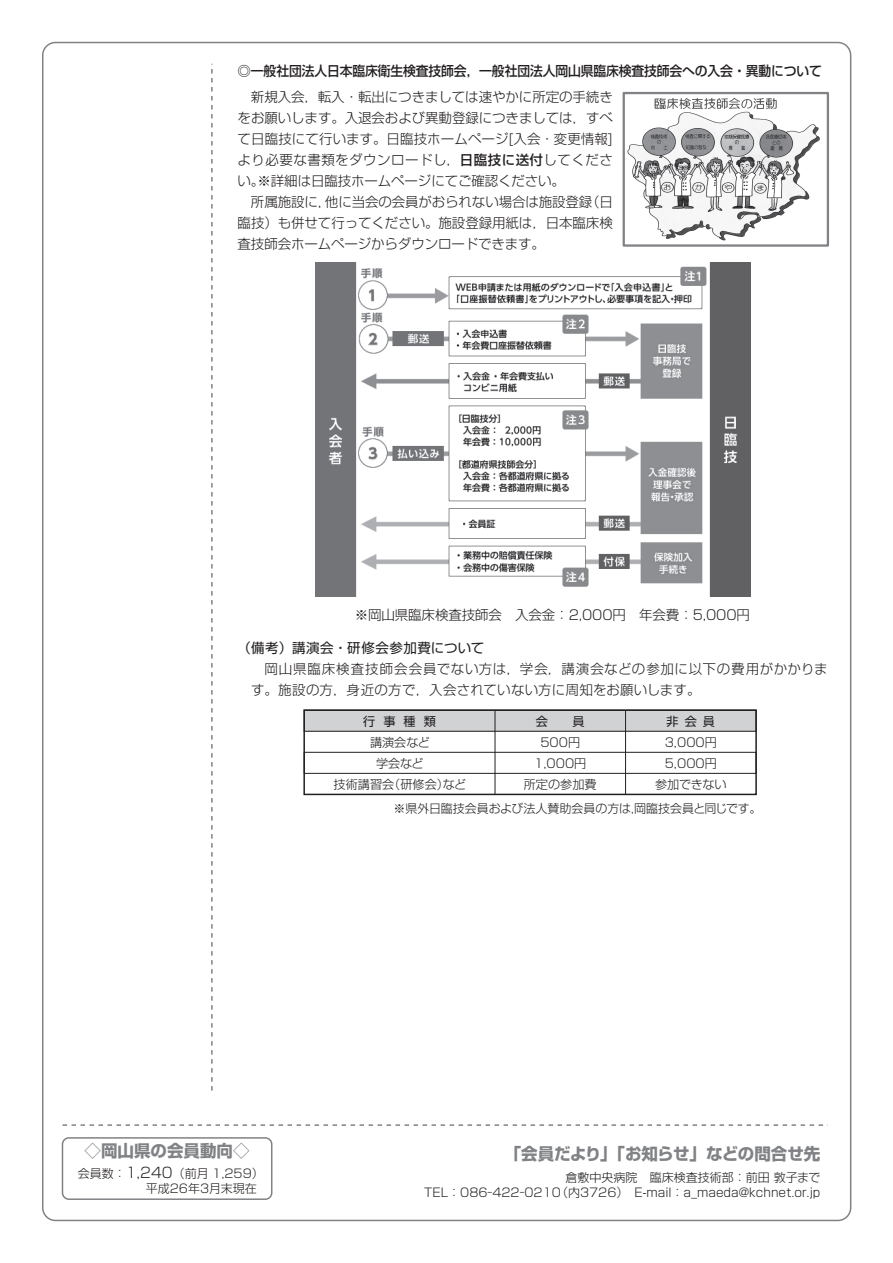
<style>
.page{position:relative;width:893px;height:1263px;background:#fff}
.page>*{position:absolute;margin:0;border:0;box-sizing:border-box;transform-origin:0 0}
.t1{font:700 16.5px "Shin Go Pro";color:#808285}
.t2{font:300 14.25px "Shin Go Pro";color:#231f20}
.t3{font:300 13.5px/21px "Shin Go Pro";letter-spacing:-.005em;color:#231f20}
.t4{font:300 13.5px/21px "Shin Go Pro";letter-spacing:.035em;color:#231f20}
.t5{font:500 13.5px "Shin Go Pro";letter-spacing:-.01em;color:#231f20}
.t6{font:300 12.15px/21px "Shin Go Pro";color:#231f20;text-align:center}
.t7{font:12.15px "Shin Go Pro";color:#231f20}
.t8{font:300 12px/14.4px "Shin Go Pro";color:#231f20;text-align:right}
.s1{font-weight:500}
.s2{font-weight:400}
.s3{font-size:12px}
</style>
<div class="page">
<svg style="left:63px;top:1124px;width:765px;height:2px"></svg>
<svg style="left:211px;top:64px;width:2px;height:1026px"></svg>
<div style="left:304px;top:752px;width:452px;height:22px;border:1px solid #231f20"></div>
<div style="left:304px;top:710px;width:452px;height:21px;background:#d1d2d4"></div>
<div style="left:304px;top:710px;width:452px;height:22px;border:1px solid #231f20"></div>
<div style="left:303px;top:709px;width:454px;height:86px;border:2px solid #231f20"></div>
<hr style="left:625px;top:710px;width:1px;height:84px;background:#231f20">
<hr style="left:495px;top:710px;width:1px;height:84px;background:#231f20">
<div style="left:62px;top:1137px;width:210px;height:63px;border:2px solid #808285;border-radius:6px"></div>
<img style="left:627px;top:98px;width:193px;height:143px">
<div style="left:623px;top:92px;width:206px;height:155px;border:2px solid #808285"></div>
<img style="left:315px;top:262px;width:435px;height:335px">
<p class="t5" style="left:238px;top:60px;width:586px">◎一般社団法人日本臨床衛生検査技師会，一般社団法人岡山県臨床検査技師会への入会・異動について</p>
<p class="t3" style="left:238px;top:85px;width:377px">　新規入会，転入・転出につきましては速やかに所定の手続き</p>
<p class="t3" style="left:238px;top:106px;width:377px">をお願いします。入退会および異動登録につきましては，すべ</p>
<p class="t3" style="left:238px;top:127px;width:377px">て日臨技にて行います。日臨技ホームページ[入会・変更情報[</p>
<p class="t4" style="left:238px;top:148px;width:377px">より必要な書類をダウンロードし，<span class="s1">日臨技に送付</span>してくださ</p>
<p class="t3" style="left:238px;top:169px;width:329px">い。※詳細は日臨技ホームページにてご確認ください。</p>
<p class="t3" style="left:586px;top:190px;width:28px">（日</p>
<p class="t3" style="left:325px;top:190px;width:269px">他に当会の会員がおられない場合は施設登録</p>
<p class="t3" style="left:238px;top:190px;width:377px">　所属施設に，<br>臨技）も併せて行ってください。施設登録用紙は，日本臨床検査技師会ホームページからダウンロードできます。</p>
<p class="t3" style="left:355px;top:603px;width:397px">※岡山県臨床検査技師会　入会金：2,000円　年会費：5,000円</p>
<p class="t4" style="left:251px;top:635px;width:578px;text-indent:-14px"><span class="s2">（備考）講演会・研修会参加費について<br></span>　岡山県臨床検査技師会会員でない方は，学会，講演会などの参加に以下の費用がかかります。施設の方，身近の方で，入会されていない方に周知をお願いします。</p>
<p class="t7" style="left:703px;top:712px;width:14px">員</p>
<p class="t7" style="left:363px;top:711px;width:14px">行</p>
<p class="t6" style="left:370px;top:730px;width:61px">講演会など</p>
<p class="t6" style="left:376px;top:751px;width:49px">学会など</p>
<p class="t6" style="left:524px;top:709px;width:74px"><span class="s2">会　　員<br></span>500円<br>1,000円<br>所定の参加費</p>
<p class="t7" style="left:685px;top:712px;width:14px">会</p>
<p class="t7" style="left:404px;top:711px;width:14px">種</p>
<p class="t7" style="left:424px;top:711px;width:14px">類</p>
<p class="t7" style="left:383px;top:711px;width:14px">事</p>
<p class="t7" style="left:666px;top:712px;width:14px">非</p>
<p class="t6" style="left:665px;top:731px;width:54px">3,000円</p>
<p class="t6" style="left:665px;top:751px;width:54px">5,000円</p>
<p class="t6" style="left:655px;top:772px;width:73px">参加できない</p>
<p class="t6" style="left:388px;top:772px;width:62px">（研修会）</p>
<p class="t6" style="left:334px;top:772px;width:62px">技術講習会</p>
<p class="t6" style="left:443px;top:772px;width:25px">など</p>
<p class="t8" style="left:393px;top:799px;width:370px">※県外日臨技会員および法人賛助会員の方は岡臨技会員と同じです。</p>
<p class="t8" style="left:631px;top:799px;width:13px">，</p>
<p class="t1" style="left:85px;top:1138px;width:166px">◇岡山県の会員動向◇</p>
<p class="t1" style="left:505px;top:1141px;width:317px">「会員だより」「お知らせ」などの問合せ先</p>
<p class="t2" style="left:114px;top:1161px;width:60px"><span class="s3">：</span>1,240</p>
<p class="t8" style="left:78px;top:1165px;width:37px">会員数</p>
<p class="t8" style="left:173px;top:1165px;width:93px">（前月 1,259(</p>
<p class="t8" style="left:146px;top:1180px;width:112px">平成26年3月末現在</p>
<p class="t8" style="left:556px;top:1169px;width:266px">倉敷中央病院　臨床検査技術部：前田敦子まで（内3726）　E-mail：a_maeda@kchnet.or j p.</p>
<p class="t8" style="left:424px;top:1183px;width:138px">TEL：086－422－0210</p>
</div>
